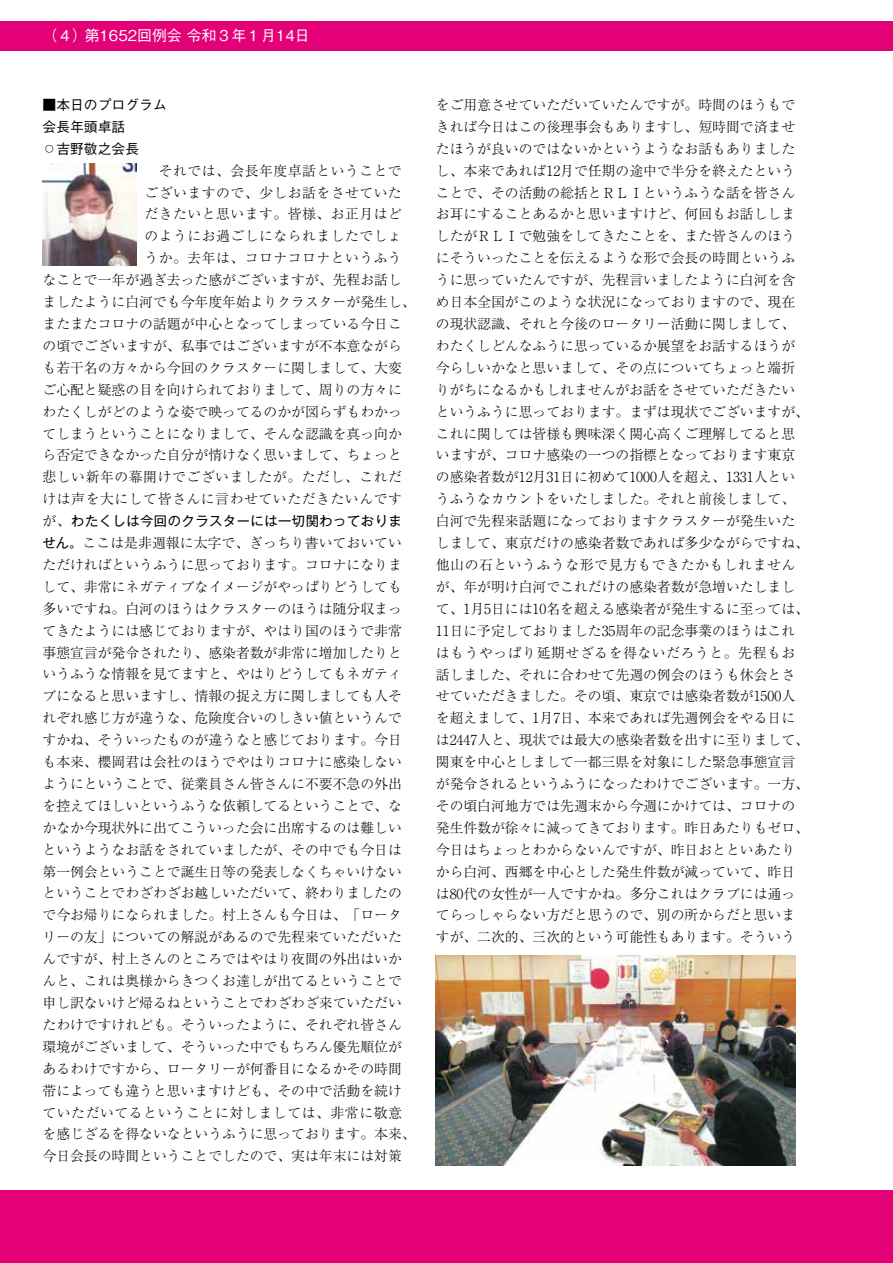
<style>
.page{position:relative;width:893px;height:1263px;background:#fff}
.page>*{position:absolute;margin:0;border:0;box-sizing:border-box;transform-origin:0 0}
.t1{font:500 14.85px "Gothic BBB Pro";color:#fff}
.t2{font:300 13.8px/21.9px "Ryumin Pro";color:#000}
.t3{font:300 13.8px "Ryumin Pro";letter-spacing:.035em;color:#000}
.t4{font:300 13.8px "Ryumin Pro";letter-spacing:.04em;color:#000}
.t5{font:500 13.8px/21.9px "Gothic BBB Pro";color:#000}
.t6{font:13.35px "Gothic MB101 Pro";letter-spacing:.04em;color:#000}
.s1{font-family:"Ryumin Pro";font-weight:300}
.s2{font-family:"Ryumin Pro";font-weight:300;font-size:13.8px}
.s3{font-family:"Gothic MB101 Pro";font-weight:400;font-size:13.35px}
</style>
<div class="page">
<div style="left:0;top:21px;width:893px;height:30px;background:#e40077"></div>
<div style="left:0;top:1191px;width:893px;height:72px;background:#e40077"></div>
<img style="left:43px;top:164px;width:93px;height:102px">
<img style="left:436px;top:955px;width:359px;height:210px">
<p class="t1" style="left:43px;top:24px;width:46px">（４）</p>
<p class="t1" style="left:85px;top:24px;width:226px">第1652回例会令和３年１月14日</p>
<p class="t5" style="left:43px;top:92px;width:126px">■本日のプログラム会長年頭卓話<br><span class="s1">◦</span>吉野敬之会長</p>
<p class="t3" style="left:145px;top:160px;width:259px">　それでは、会長年度卓話ということで</p>
<p class="t3" style="left:145px;top:182px;width:259px">ございますので、少しお話をさせていた</p>
<p class="t3" style="left:145px;top:203px;width:259px">だきたいと思います。皆様、お正月はど</p>
<p class="t3" style="left:145px;top:225px;width:259px">のようにお過ごしになられましたでしょ</p>
<p class="t3" style="left:145px;top:247px;width:259px">うか。去年は、コロナコロナというふう</p>
<p class="t2" style="left:43px;top:268px;width:361px">なことで一年が過ぎ去った感がございますが、先程お話し</p>
<p class="t2" style="left:43px;top:290px;width:375px">ましたように白河でも今年度年始よりクラスターが発生し、</p>
<p class="t2" style="left:43px;top:312px;width:361px">またまたコロナの話題が中心となってしまっている今日こ</p>
<p class="t2" style="left:43px;top:334px;width:361px">の頃でございますが、私事ではございますが不本意ながら</p>
<p class="t2" style="left:43px;top:356px;width:361px">も若干名の方々から今回のクラスターに関しまして、大変</p>
<p class="t2" style="left:43px;top:377px;width:361px">ご心配と疑惑の目を向けられておりまして、周りの方々に</p>
<p class="t2" style="left:43px;top:399px;width:361px">わたくしがどのような姿で映ってるのかが図らずもわかっ</p>
<p class="t2" style="left:43px;top:421px;width:361px">てしまうということになりまして、そんな認識を真っ向か</p>
<p class="t2" style="left:43px;top:443px;width:361px">ら否定できなかった自分が情けなく思いまして、ちょっと</p>
<p class="t4" style="left:43px;top:466px;width:361px">悲しい新年の幕開けでございましたが。ただし、これだ</p>
<p class="t4" style="left:43px;top:488px;width:361px">けは声を大にして皆さんに言わせていただきたいんです</p>
<p class="t6" style="left:43px;top:510px;width:361px"><span class="s2">が、</span>わたくしは今回のクラスターには一切関わっておりま</p>
<p class="t2" style="left:43px;top:531px;width:375px"><span class="s3">せん。</span>ここは是非週報に太字で、ぎっちり書いておいていただければというふうに思っております。コロナになりまして、非常にネガティブなイメージがやっぱりどうしても多いですね。白河のほうはクラスターのほうは随分収まってきたようには感じておりますが、やはり国のほうで非常事態宣言が発令されたり、感染者数が非常に増加したりというふうな情報を見てますと、やはりどうしてもネガティブになると思いますし、情報の捉え方に関しましても人それぞれ感じ方が違うな、危険度合いのしきい値というんですかね、そういったものが違うなと感じております。今日も本来、櫻岡君は会社のほうでやはりコロナに感染しないようにということで、従業員さん皆さんに不要不急の外出を控えてほしいというふうな依頼してるということで、なかなか今現状外に出てこういった会に出席するのは難しいというようなお話をされていましたが、その中でも今日は第一例会ということで誕生日等の発表しなくちゃいけないということでわざわざお越しいただいて、終わりましたので今お帰りになられました。村上さんも今日は、「ロータリーの友」についての解説があるので先程来ていただいたんですが、村上さんのところではやはり夜間の外出はいかんと、これは奥様からきつくお達しが出てるということで申し訳ないけど帰るねということでわざわざ来ていただいたわけですけれども。そういったように、それぞれ皆さん環境がございまして、そういった中でもちろん優先順位があるわけですから、ロータリーが何番目になるかその時間帯によっても違うと思いますけども、その中で活動を続けていただいてるということに対しましては、非常に敬意を感じざるを得ないなというふうに思っております。本来、今日会長の時間ということでしたので、実は年末には対策</p>
<p class="t2" style="left:436px;top:93px;width:375px">をご用意させていただいていたんですが。時間のほうもできれば今日はこの後理事会もありますし、短時間で済ませたほうが良いのではないかというようなお話もありましたし、本来であれば12月で任期の途中で半分を終えたということで、その活動の総括とＲＬＩというふうな話を皆さんお耳にすることあるかと思いますけど、何回もお話ししましたがＲＬＩで勉強をしてきたことを、また皆さんのほうにそういったことを伝えるような形で会長の時間というふうに思っていたんですが、先程言いましたように白河を含め日本全国がこのような状況になっておりますので、現在の現状認識、それと今後のロータリー活動に関しまして、わたくしどんなふうに思っているか展望をお話するほうが今らしいかなと思いまして、その点についてちょっと端折りがちになるかもしれませんがお話をさせていただきたいというふうに思っております。まずは現状でございますが、これに関しては皆様も興味深く関心高くご理解してると思いますが、コロナ感染の一つの指標となっております東京の感染者数が12月31日に初めて1000人を超え、1331人というふうなカウントをいたしました。それと前後しまして、白河で先程来話題になっておりますクラスターが発生いたしまして、東京だけの感染者数であれば多少ながらですね、他山の石というふうな形で見方もできたかもしれませんが、年が明け白河でこれだけの感染者数が急増いたしまして、月1 5日には10名を超える感染者が発生するに至っては、<br>11日に予定しておりました35周年の記念事業のほうはこれはもうやっぱり延期せざるを得ないだろうと。先程もお話しました、それに合わせて先週の例会のほうも休会とさせていただきました。その頃、東京では感染者数が1500人を超えまして、月1 日7 、本来であれば先週例会をやる日には2447人と、現状では最大の感染者数を出すに至りまして、関東を中心としまして一都三県を対象にした緊急事態宣言が発令されるというふうになったわけでございます。一方、その頃白河地方では先週末から今週にかけては、コロナの発生件数が徐々に減ってきております。昨日あたりもゼロ、今日はちょっとわからないんですが、昨日おとといあたりから白河、西郷を中心とした発生件数が減っていて、昨日は80代の女性が一人ですかね。多分これはクラブには通ってらっしゃらない方だと思うので、別の所からだと思いますが、二次的、三次的という可能性もあります。そういう</p>
</div>
